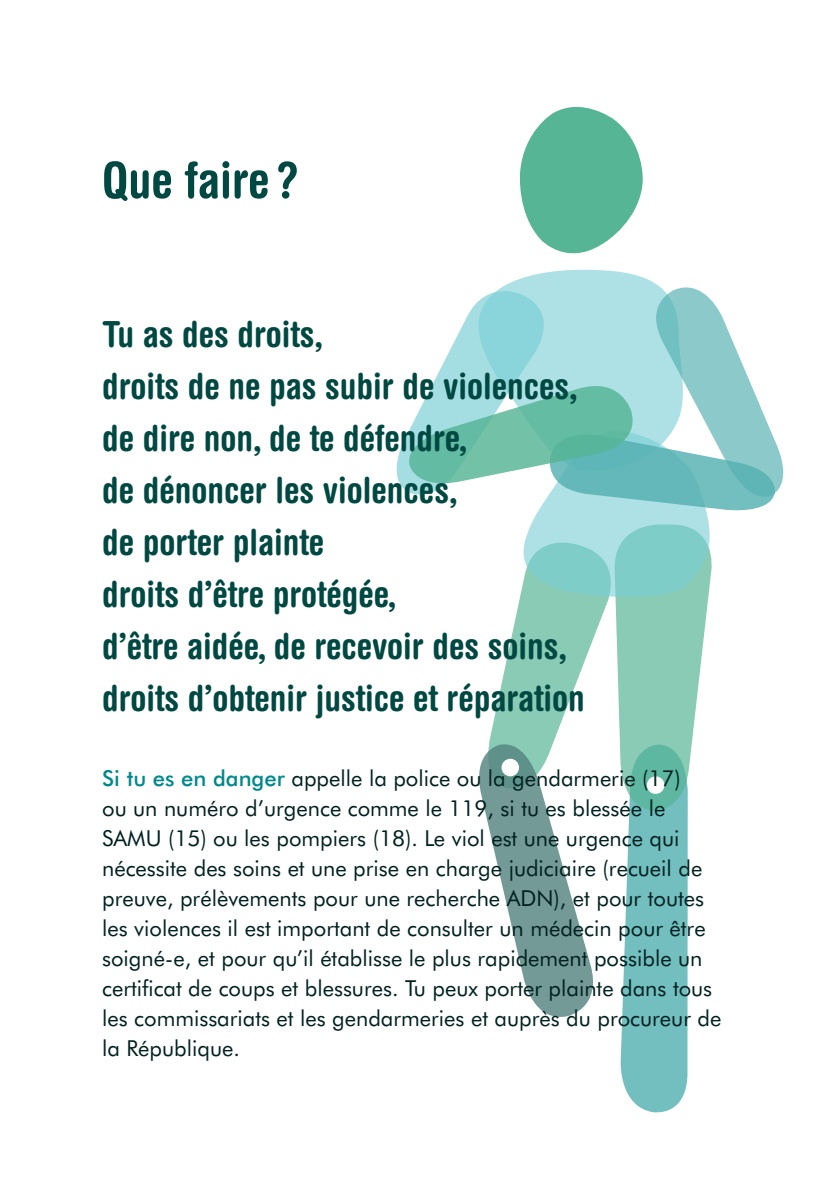
<style>
.page{position:relative;width:840px;height:1191px;background:#fff}
.page>*{position:absolute;margin:0;border:0;box-sizing:border-box;transform-origin:0 0}
.t1{font:700 condensed 50px "Helvetica Rounded";color:#004842}
.t2{font:700 condensed 36px/52px "Helvetica Rounded";color:#004842}
.t3{font:22px/30px "Futura BT";color:#002120}
.s1{font-weight:500;color:#00898b}
</style>
<div class="page">
<svg style="left:526px;top:270px;width:115px;height:7px"></svg>
<svg style="left:520px;top:106px;width:123px;height:148px"></svg>
<svg style="left:396px;top:277px;width:388px;height:836px"></svg>
<h1 class="t1" style="left:102px;top:150px;width:199px">Que faire ?</h1>
<h2 class="t2" style="left:102px;top:307px;width:484px">Tu as des droits,<br>droits de ne pas subir de violences, de dire non, de te défendre,<br>de dénoncer les violences,<br>de porter plainte<br>droits d’être protégée,<br>d’être aidée, de recevoir des soins, droits d’obtenir justice et réparation</h2>
<p class="t3" style="left:102px;top:763px;width:620px"><span class="s1">Si tu es en danger</span> appelle la police ou la gendarmerie (17)<br>ou un numéro d’urgence comme le 119, si tu es blessée le SAMU (15) ou les pompiers (18). Le viol est une urgence qui nécessite des soins et une prise en charge judiciaire (recueil de preuve, prélèvements pour une recherche ADN), et pour toutes les violences il est important de consulter un médecin pour être soigné-e, et pour qu’il établisse le plus rapidement possible un certificat de coups et blessures. Tu peux porter plainte dans tous les commissariats et les gendarmeries et auprès du procureur de la République.</p>
</div>
